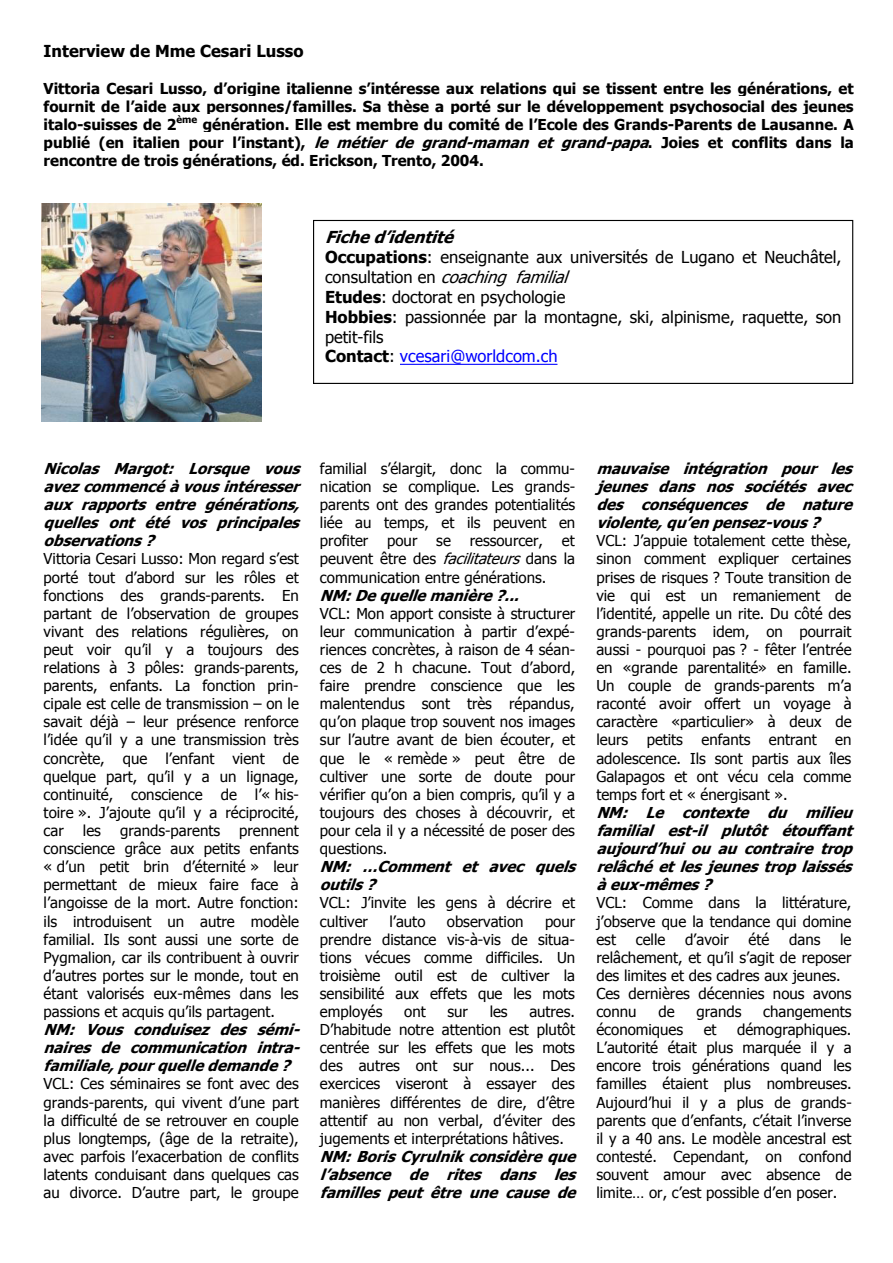
<style>
.page{position:relative;width:893px;height:1263px;background:#fff}
.page>*{position:absolute;margin:0;border:0;box-sizing:border-box;transform-origin:0 0}
.t1{font:16.5px/20px "Tahoma";color:#000}
.t2{font:700 16.5px "Tahoma";color:#000}
.t3{font:15px/18.1px "Tahoma";color:#000;text-align:justify}
.t4{font:italic 700 15px/18.1px "Tahoma";color:#000;text-align:justify}
.t5{font:700 15px/18.1px "Tahoma";color:#000;text-align:justify}
.s1{font-style:italic}
.s2{font-weight:700;font-style:italic}
.s3{font-weight:700}
.s4{color:#00f}
</style>
<div class="page">
<div style="left:313px;top:220px;width:540px;height:164px;border:1px solid #010101"></div>
<hr style="left:400px;top:364px;width:157px;height:1px;background:#00f">
<img style="left:41px;top:203px;width:221px;height:219px">
<p class="t2" style="left:44px;top:39px;width:261px">Interview de Mme Cesari Lusso</p>
<p class="t5" style="left:44px;top:78px;width:811px">Vittoria Cesari Lusso, d’origine italienne s’intéresse aux relations qui se tissent entre les générations, et fournit de l’aide aux personnes/familles. Sa thèse a porté sur le développement psychosocial des jeunes italo-suisses de 2<sup>ème</sup> génération. Elle est membre du comité de l’Ecole des Grands-Parents de Lausanne. A publié (en italien pour l’instant), <span class="s1">le métier de grand-maman et grand-papa</span>. Joies et conflits dans la rencontre de trois générations, éd. Erickson, Trento, 2004.</p>
<p class="t1" style="left:325px;top:226px;width:518px"><span class="s2">Fiched’identité<br></span><span class="s3">Occupations</span>: enseignante aux universités de Lugano et Neuchâtel, c o n s u l t a t i o n e n <span class="s1">coaching familial<br></span><span class="s3">Etudes</span>: doctorat en psychologie<br><span class="s3">Hobbies</span>: passionnée par la montagne, ski, alpinisme, raquette, son petit-fils<br><span class="s3">Contact</span>: <span class="s4">vcesari@worldcom.ch</span></p>
<p class="t4" style="left:44px;top:458px;width:263px;text-align:left">Nicolas Margot: Lorsque vous avezcommencéàvousintéresser aux rapports entre générations, quelles ont été vos principales observations?</p>
<p class="t3" style="left:44px;top:549px;width:257px">Vittoria Cesari Lusso: Mon regard s’est porté tout d’abord sur les rôles et fonctions des grands-parents. En partant de l’observation de groupes vivant des relations régulières, on peut voir qu’il y a toujours des relations à 3 pôles: grands-parents, parents, enfants. La fonction prin&shy;cipale est celle de transmission – on le savait déjà – leur présence renforce l’idée qu’il y a une transmission très concrète, que l’enfant vient de quelque part, qu’il y a un lignage, continuité, conscience de l’« his&shy;toire ». J’ajoute qu’il y a réciprocité, car</p>
<p class="t3" style="left:83px;top:821px;width:20px">les</p>
<p class="t3" style="left:120px;top:821px;width:101px">grands-parents</p>
<p class="t3" style="left:44px;top:821px;width:257px;text-indent:195px">prennent conscience grâce aux petits enfants « d’un petit brin d’éternité » leur permettant de mieux faire face à l’angoisse de la mort. Autre fonction: ils introduisent un autre modèle familial. Ils sont aussi une sorte de Pygmalion, car ils contribuent à ouvrir d’autres portes sur le monde, tout en étant valorisés eux-mêmes dans les passions et acquis qu’ils partagent.</p>
<p class="t4" style="left:44px;top:1020px;width:263px">NM: Vous conduisez des sémi&shy;naires de communication intra&shy;familiale, pourquelledemande?</p>
<p class="t3" style="left:44px;top:1074px;width:257px">VCL: Ces séminaires se font avec des grands-parents, qui vivent d’une part la difficulté de se retrouver en couple plus longtemps, (âge de la retraite), avec parfois l’exacerbation de conflits latents conduisant dans quelques cas au divorce. D’autre part, le groupe</p>
<p class="t3" style="left:320px;top:459px;width:257px">familial s’élargit, donc la commu&shy;nication se complique. Les grands&shy;parents ont des grandes potentialités liée au temps, et ils peuvent en profiter</p>
<p class="t3" style="left:320px;top:531px;width:257px;text-indent:242px">et peuvent être des <span class="s1">facilitateurs</span>dans la communication entre générations.</p>
<p class="t4" style="left:320px;top:585px;width:206px">NM:Dequellemanière?...</p>
<p class="t3" style="left:320px;top:603px;width:257px">VCL: Mon apport consiste à structurer leur communication à partir d’expé&shy;riences concrètes, à raison de 4 séan&shy;ces de 2 h chacune. Tout d’abord, faire prendre conscience que les malentendus sont très répandus, qu’on plaque trop souvent nos images sur l’autre avant de bien écouter, et que le « remède » peut être de cultiver une sorte de doute pour vérifier qu’on a bien compris, qu’il y a toujours des choses à découvrir, et pour cela il y a nécessité de poser des questions.</p>
<p class="t4" style="left:320px;top:857px;width:263px">NM: …Comment et avec quels outils?</p>
<p class="t3" style="left:320px;top:893px;width:257px">VCL: J’invite les gens à décrire et cultiver</p>
<p class="t3" style="left:387px;top:531px;width:32px">pour</p>
<p class="t3" style="left:436px;top:531px;width:16px">se</p>
<p class="t3" style="left:470px;top:531px;width:75px">ressourcer,</p>
<p class="t3" style="left:389px;top:911px;width:38px">l’auto</p>
<p class="t3" style="left:447px;top:911px;width:78px">observation</p>
<p class="t3" style="left:320px;top:911px;width:257px;text-indent:225px">pour prendre distance vis-à-vis de situa&shy;tions vécues comme difficiles. Un troisième outil est de cultiver la sensibilité aux effets que les mots employés</p>
<p class="t3" style="left:404px;top:1002px;width:23px">ont</p>
<p class="t3" style="left:447px;top:1002px;width:22px">sur</p>
<p class="t3" style="left:490px;top:1002px;width:19px">les</p>
<p class="t3" style="left:320px;top:1002px;width:257px;text-indent:209px">autres.<br>D’habitude notre attention est plutôt centrée sur les effets que les mots des autres ont sur nous... Des exercices viseront à essayer des manières différentes de dire, d’être attentif au non verbal, d’éviter des jugements et interprétations hâtives.</p>
<p class="t4" style="left:320px;top:1146px;width:263px">NM:BorisCyrulnikconsidèreque l’absence de rites dans les familles peut être une cause de</p>
<p class="t4" style="left:596px;top:458px;width:263px">mauvaise intégration pour les jeunes dans nos sociétés avec des conséquences de nature violente, qu’enpensez-vous?</p>
<p class="t3" style="left:596px;top:531px;width:257px">VCL: J’appuie totalement cette thèse, sinon comment expliquer certaines prises de risques ? Toute transition de vie qui est un remaniement de l’identité, appelle un rite. Du côté des grands-parents idem, on pourrait aussi - pourquoi pas ? - fêter l’entrée en «grande parentalité» en famille.<br>Un couple de grands-parents m’a raconté avoir offert un voyage à caractère «particulier» à deux de leurs petits enfants entrant en adolescence. Ils sont partis aux îles Galapagos et ont vécu cela comme temps fort et « énergisant ».</p>
<p class="t4" style="left:596px;top:802px;width:263px">NM: Le contexte du milieu familial est-il plutôt étouffant aujourd’hui ou au contraire trop relâchéetlesjeunestroplaissés àeux-mêmes?</p>
<p class="t3" style="left:596px;top:893px;width:257px">VCL: Comme dans la littérature, j’observe que la tendance qui domine est</p>
<p class="t3" style="left:636px;top:929px;width:31px">celle</p>
<p class="t3" style="left:685px;top:929px;width:45px">d’avoir</p>
<p class="t3" style="left:749px;top:929px;width:22px">été</p>
<p class="t3" style="left:789px;top:929px;width:33px">dans</p>
<p class="t3" style="left:596px;top:929px;width:257px;text-align:left;text-indent:244px">le relâchement, et qu’il s’agit de reposer des limites et des cadres aux jeunes.<br>Ces dernières décennies nous avons connu</p>
<p class="t3" style="left:658px;top:1002px;width:18px">de</p>
<p class="t3" style="left:696px;top:1002px;width:46px">grands</p>
<p class="t3" style="left:763px;top:1002px;width:90px">changements</p>
<p class="t3" style="left:596px;top:1020px;width:88px">économiques</p>
<p class="t3" style="left:704px;top:1020px;width:14px">et</p>
<p class="t3" style="left:596px;top:1020px;width:257px;text-indent:141px">démographiques.<br>L’autorité était plus marquée il y a encore trois générations quand les familles étaient plus nombreuses.<br>Aujourd’hui il y a plus de grands&shy;parents que d’enfants, c’était l’inverse il y a 40 ans. Le modèle ancestral est contesté. Cependant, on confond souvent amour avec absence de limite… or, c’est possible d’en poser.</p>
</div>
